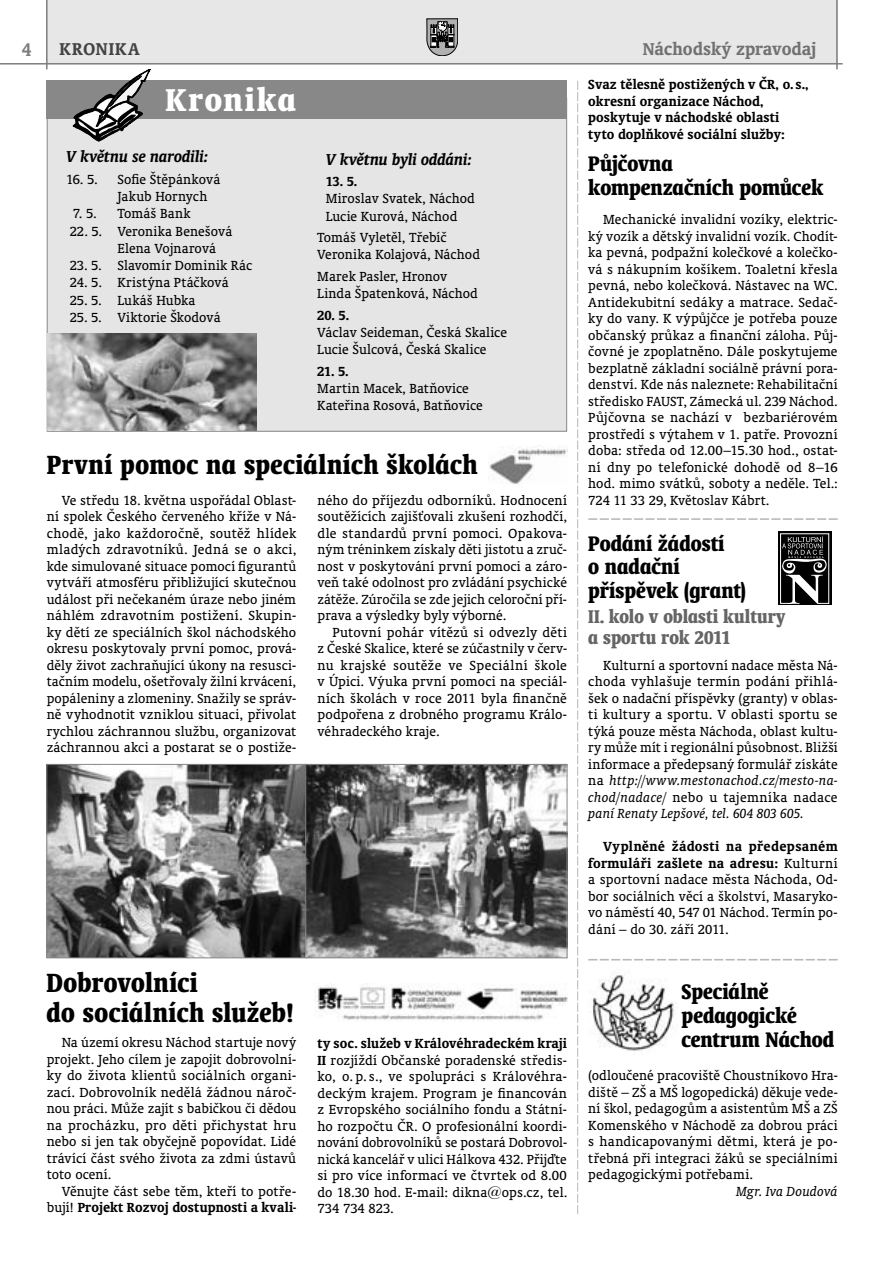
<style>
.page{position:relative;width:893px;height:1263px;background:#fff}
.page>*{position:absolute;margin:0;border:0;box-sizing:border-box;transform-origin:0 0}
.t1{font:700 condensed 36px "Oranda AT";letter-spacing:.055em;color:#fff}
.t2{font:700 condensed 30px/30px "Oranda AT";letter-spacing:.02em;color:#000;scale:.95 1}
.t3{font:700 condensed 24px/24px "Oranda AT";color:#000;scale:.95 1}
.t4{font:700 condensed 21px/21px "Oranda AT";color:#656565;scale:.95 1}
.t5{font:700 21px "Oranda AT";color:#7d7d7d;scale:.9 1}
.t6{font:700 19.5px "Oranda AT";color:#717171}
.t7{font:700 19.5px "Oranda AT";letter-spacing:.055em;color:#424242}
.t8{font:italic 700 18px "Oranda AT";color:#000}
.t9{font:15px/16.5px "Oranda AT";letter-spacing:.005em;color:#000;text-align:justify}
.t10{font:700 15px/16.5px "Oranda AT";letter-spacing:.005em;color:#000}
.t11{font:italic 15px "Oranda AT";color:#000}
.s1{font-style:italic}
.s2{font-weight:700}
</style>
<div class="page">
<div style="left:47px;top:0;width:791px;height:64px;background:#e7e7e7"></div>
<hr style="left:0;top:63px;width:843px;height:2px;background:#7d7d7d">
<hr style="left:836px;top:0;width:2px;height:69px;background:#7d7d7d">
<hr style="left:46px;top:0;width:2px;height:69px;background:#7d7d7d">
<svg style="left:427px;top:19px;width:31px;height:37px"></svg>
<div style="left:47px;top:98px;width:520px;height:333px;background:#e5e5e5"></div>
<svg style="left:577px;top:81px;width:1px;height:1133px"></svg>
<div style="left:47px;top:81px;width:520px;height:38px;background:#888"></div>
<svg style="left:73px;top:69px;width:77px;height:73px"></svg>
<svg style="left:588px;top:518px;width:250px;height:2px"></svg>
<svg style="left:588px;top:959px;width:250px;height:1px"></svg>
<img style="left:316px;top:983px;width:252px;height:37px">
<div style="left:778px;top:531px;width:53px;height:74px;background:#000"></div>
<svg style="left:780px;top:533px;width:50px;height:71px"></svg>
<img style="left:489px;top:447px;width:78px;height:37px">
<img style="left:48px;top:766px;width:517px;height:190px">
<div style="left:46px;top:764px;width:261px;height:194px;border:1px solid #888"></div>
<div style="left:305px;top:764px;width:262px;height:194px;border:1px solid #888"></div>
<img style="left:592px;top:975px;width:85px;height:76px">
<img style="left:48px;top:333px;width:208px;height:98px">
<h3 class="t5" style="left:22px;top:37px;width:12px">4</h3>
<h3 class="t7" style="left:60px;top:38px;width:82px">KRONIKA</h3>
<h3 class="t6" style="left:643px;top:38px;width:175px">Náchodský zpravodaj</h3>
<h1 class="t1" style="left:166px;top:79px;width:132px">Kronika</h1>
<p class="t8" style="left:66px;top:151px;width:144px">V květnu se narodili:</p>
<p class="t9" style="left:66px;top:171px;width:33px">16. 5.</p>
<p class="t9" style="left:118px;top:170px;width:104px;line-height:17.2px">Sofie Štěpánková<br>Jakub Hornych</p>
<p class="t9" style="left:73px;top:205px;width:25px">7. 5.</p>
<p class="t9" style="left:118px;top:205px;width:74px">Tomáš Bank</p>
<p class="t9" style="left:118px;top:222px;width:116px;line-height:17.2px;text-indent:-48px">22. 5. Veronika Benešová<br>Elena Vojnarová</p>
<p class="t9" style="left:70px;top:257px;width:184px">23. 5. Slavomír Dominik Rác</p>
<p class="t9" style="left:70px;top:274px;width:160px">24. 5. Kristýna Ptáčková</p>
<p class="t9" style="left:70px;top:292px;width:127px">25. 5. Lukáš Hubka</p>
<p class="t9" style="left:70px;top:309px;width:152px">25. 5. Viktorie Škodová</p>
<p class="t10" style="left:588px;top:76px;width:222px">Svaz tělesně postižených v ČR, o. s., okresní organizace Náchod, poskytuje v náchodské oblasti tyto doplňkové sociální služby:</p>
<h3 class="t3" style="left:588px;top:151px;width:249px">Půjčovna kompenzačních pomůcek</h3>
<p class="t8" style="left:326px;top:153px;width:148px">V květnu byli oddáni:</p>
<p class="t10" style="left:326px;top:173px;width:33px">13. 5.</p>
<p class="t9" style="left:326px;top:190px;width:151px;line-height:17.2px">Miroslav Svatek, Náchod<br>Lucie Kurová, Náchod</p>
<p class="t9" style="left:317px;top:229px;width:164px;line-height:17.2px">Tomáš Vyletěl, Třebíč<br>Veronika Kolajová, Náchod</p>
<p class="t9" style="left:317px;top:267px;width:162px;line-height:17.2px">Marek Pasler, Hronov<br>Linda Špatenková, Náchod</p>
<p class="t10" style="left:317px;top:306px;width:33px">20. 5.</p>
<p class="t9" style="left:317px;top:323px;width:191px;line-height:17.2px">Václav Seideman, Česká Skalice<br>Lucie Šulcová, Česká Skalice</p>
<p class="t10" style="left:317px;top:362px;width:33px">21. 5.</p>
<p class="t9" style="left:317px;top:379px;width:167px;line-height:17.2px">Martin Macek, Batňovice<br>Kateřina Rosová, Batňovice</p>
<p class="t9" style="left:588px;top:211px;width:251px;text-indent:15px">Mechanické invalidní vozíky, elektric&shy;ký vozík a dětský invalidní vozík. Chodít&shy;ka pevná, podpažní kolečkové a kolečko&shy;vá s nákupním košíkem. Toaletní křesla pevná, nebo kolečková. Nástavec na WC.<br>Antidekubitní sedáky a matrace. Sedač&shy;ky do vany. K výpůjčce je potřeba pouze občanský průkaz a finanční záloha. Půj&shy;čovné je zpoplatněno. Dále poskytujeme bezplatně základní sociálně právní pora&shy;denství. Kde nás naleznete: Rehabilitační středisko FAUST, Zámecká ul. 239 Náchod.<br>Půjčovna se nachází v bezbariérovém prostředí s výtahem v 1. patře. Provozní doba: středa od 12.00–15.30 hod., ostat&shy;ní dny po telefonické dohodě od 8–16 hod. mimo svátků, soboty a neděle. Tel.:<br>724 11 33 29, Květoslav Kábrt.</p>
<h2 class="t2" style="left:47px;top:449px;width:455px">První pomoc na speciálních školách</h2>
<p class="t9" style="left:318px;top:492px;width:251px">ného do příjezdu odborníků. Hodnocení soutěžících zajišťovali zkušení rozhodčí, dle standardů první pomoci. Opakova&shy;ným tréninkem získaly děti jistotu a zruč&shy;nost v poskytování první pomoci a záro&shy;veň také odolnost pro zvládání psychické zátěže. Zúročila se zde jejich celoroční pří&shy;prava a výsledky byly výborné.</p>
<p class="t9" style="left:318px;top:624px;width:251px;text-indent:15px">Putovní pohár vítězů si odvezly děti z České Skalice, které se zúčastnily v červ&shy;nu krajské soutěže ve Speciální škole v Úpici. Výuka první pomoci na speciál&shy;ních školách v roce 2011 byla finančně podpořena z drobného programu Králo&shy;véhradeckého kraje.</p>
<p class="t9" style="left:47px;top:492px;width:251px;text-indent:15px">Ve středu 18. května uspořádal Oblast&shy;ní spolek Českého červeného kříže v Ná&shy;chodě, jako každoročně, soutěž hlídek mladých zdravotníků. Jedná se o akci, kde simulované situace pomocí figurantů vytváří atmosféru přibližující skutečnou událost při nečekaném úraze nebo jiném náhlém zdravotním postižení. Skupin&shy;ky dětí ze speciálních škol náchodského okresu poskytovaly první pomoc, prová&shy;děly život zachraňující úkony na resusci&shy;tačním modelu, ošetřovaly žilní krvácení, popáleniny a zlomeniny. Snažily se správ&shy;ně vyhodnotit vzniklou situaci, přivolat rychlou záchrannou službu, organizovat záchrannou akci a postarat se o postiže-</p>
<h3 class="t3" style="left:588px;top:532px;width:167px;line-height:23.2px">Podání žádostí<br>o nadační příspěvek (grant)</h3>
<h3 class="t4" style="left:588px;top:606px;width:209px">II. kolo v oblasti kultury a sportu rok 2011</h3>
<p class="t9" style="left:588px;top:656px;width:251px;text-indent:15px">Kulturní a sportovní nadace města Ná&shy;choda vyhlašuje termín podání přihlá&shy;šek o nadační příspěvky (granty) v oblas&shy;ti kultury a sportu. V oblasti sportu se týká pouze města Náchoda, oblast kultu&shy;ry může mít i regionální působnost. Bližší informace a předepsaný formulář získáte na <span class="s1">http://www.mestonachod.cz/mesto-na&shy;chod/nadace/</span> nebo u tajemníka nadace <span class="s1">paní Renaty Lepšové, tel. 604 803 605.</span></p>
<p class="t9" style="left:588px;top:838px;width:251px;text-indent:15px"><span class="s2">Vyplněné žádosti na předepsaném formuláři zašlete na adresu:</span> Kulturní a sportovní nadace města Náchoda, Od&shy;bor sociálních věcí a školství, Masaryko&shy;vo náměstí 40, 547 01 Náchod. Termín po&shy;dání – do 30. září 2011.</p>
<h2 class="t2" style="left:46px;top:967px;width:262px">Dobrovolníci<br>do sociálních služeb!</h2>
<p class="t9" style="left:47px;top:1034px;width:251px;text-indent:15px">Na území okresu Náchod startuje nový projekt. Jeho cílem je zapojit dobrovolní&shy;ky do života klientů sociálních organi&shy;zací. Dobrovolník nedělá žádnou nároč&shy;nou práci. Může zajít s babičkou či dědou na procházku, pro děti přichystat hru nebo si jen tak obyčejně popovídat. Lidé trávící část svého života za zdmi ústavů toto ocení.</p>
<p class="t9" style="left:47px;top:1182px;width:251px;text-align:right">Věnujte část sebe těm, kteří to potře&shy;bují! <span class="s2">Projekt Rozvoj dostupnosti a kvali-</span></p>
<p class="t9" style="left:317px;top:1035px;width:251px"><span class="s2">ty soc. služeb v Královéhradeckém kraji II</span> rozjíždí Občanské poradenské středis&shy;ko, o. p. s., ve spolupráci s Královéhra&shy;deckým krajem. Program je financován z Evropského sociálního fondu a Státní&shy;ho rozpočtu ČR. O profesionální koordi&shy;nování dobrovolníků se postará Dobrovol&shy;nická kancelář v ulici Hálkova 432. Přijďte si pro více informací ve čtvrtek od 8.00 do 18.30 hod. E-mail: dikna@ops.cz, tel.<br>734 734 823.</p>
<h3 class="t3" style="left:682px;top:979px;width:162px">Speciálně pedagogické centrum Náchod</h3>
<p class="t9" style="left:588px;top:1067px;width:251px">(odloučené pracoviště Choustníkovo Hra&shy;diště – ZŠ a MŠ logopedická) děkuje vede&shy;ní škol, pedagogům a asistentům MŠ a ZŠ Komenského v Náchodě za dobrou práci s handicapovanými dětmi, která je po&shy;třebná při integraci žáků se speciálními pedagogickými potřebami.</p>
<p class="t11" style="left:736px;top:1183px;width:103px">Mgr. Iva Doudová</p>
</div>
